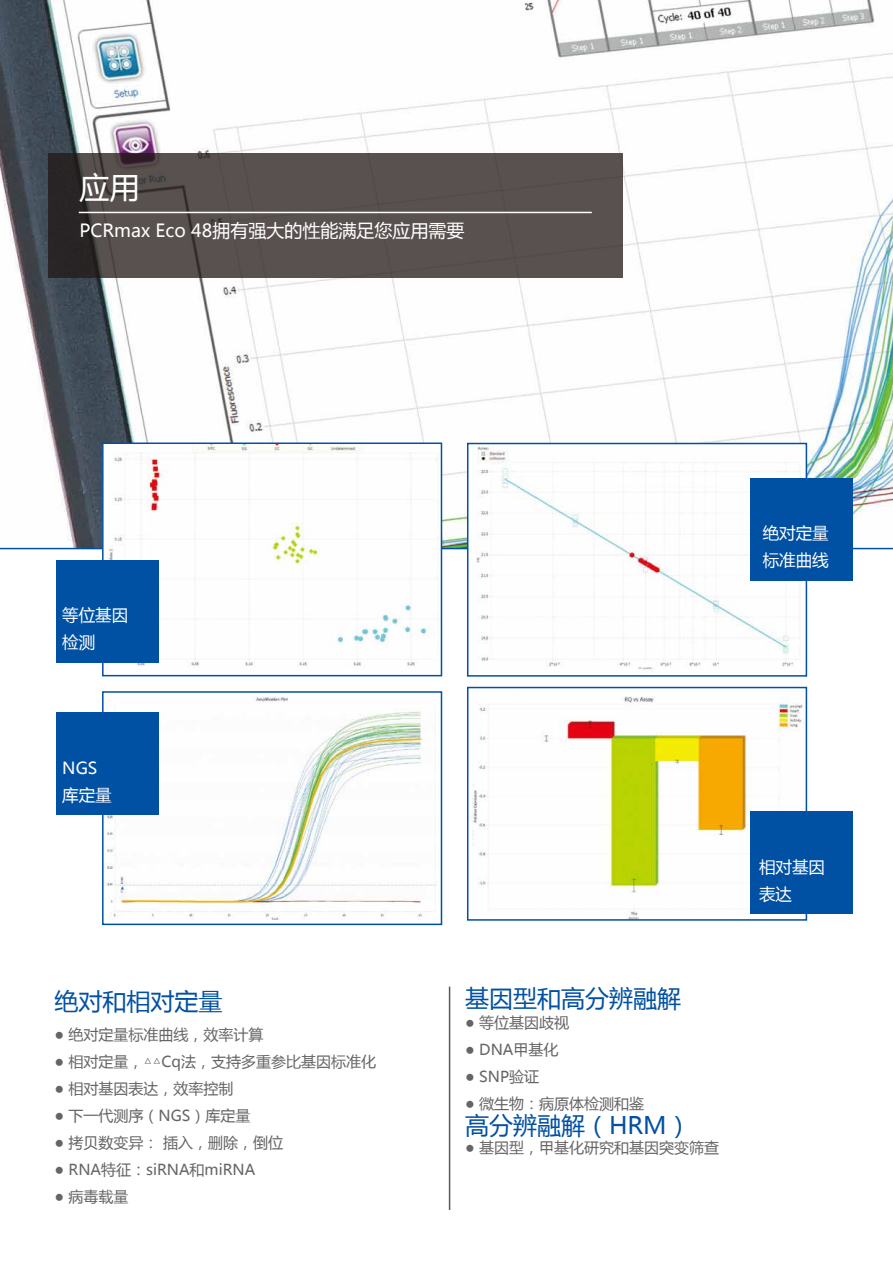
<style>
.page{position:relative;width:893px;height:1263px;background:#fff}
.page>*{position:absolute;margin:0;border:0;box-sizing:border-box;transform-origin:0 0}
.t1{font:30px "Microsoft Ya Hei";color:#fff}
.t2{font:24px "Microsoft Ya Hei";color:#0050a3}
.t3{font:18px "Microsoft Ya Hei";color:#fff}
.t4{font:16.5px/27px "Microsoft Ya Hei";color:#fff}
.t5{font:15px "Microsoft Ya Hei";color:#666464}
</style>
<div class="page">
<hr style="left:449px;top:986px;width:1px;height:224px;background:#595757">
<svg style="left:0;top:0;width:893px;height:549px"></svg>
<img style="left:470px;top:446px;width:334px;height:224px">
<div style="left:467px;top:443px;width:340px;height:234px;border:2px solid #0050a3"></div>
<img style="left:472px;top:696px;width:332px;height:222px">
<div style="left:467px;top:687px;width:340px;height:234px;border:2px solid #0050a3"></div>
<div style="left:751px;top:479px;width:102px;height:102px;background:#0050a3"></div>
<div style="left:751px;top:811px;width:102px;height:102px;background:#0050a3"></div>
<img style="left:105px;top:445px;width:334px;height:222px">
<div style="left:102px;top:442px;width:340px;height:234px;border:2px solid #0050a3"></div>
<img style="left:105px;top:696px;width:332px;height:224px">
<div style="left:102px;top:691px;width:340px;height:234px;border:2px solid #0050a3"></div>
<div style="left:56px;top:712px;width:102px;height:102px;background:#0050a3"></div>
<div style="left:56px;top:561px;width:102px;height:102px;background:#0050a3"></div>
<svg style="left:48px;top:153px;width:574px;height:125px;background:#544d4b"></svg>
<hr style="left:79px;top:212px;width:513px;height:1px;background:#fff">
<h1 class="t1" style="left:79px;top:167px;width:62px">应用</h1>
<p class="t3" style="left:79px;top:218px;width:386px">PCRmax Eco 48拥有强大的性能满足您应用需要</p>
<p class="t4" style="left:62px;top:601px;width:67px">等位基因检测</p>
<p class="t4" style="left:763px;top:519px;width:68px">绝对定量标准曲线</p>
<p class="t4" style="left:62px;top:754px;width:51px">NGS库定量</p>
<h2 class="t2" style="left:54px;top:985px;width:170px">绝对和相对定量</h2>
<h2 class="t2" style="left:465px;top:982px;width:217px">基因型和高分辨融解</h2>
<p class="t5" style="left:54px;top:1024px;width:211px">● 绝对定量标准曲线，效率计算</p>
<p class="t5" style="left:54px;top:1051px;width:323px">● 相对定量，△△Cq法，支持多重参比基因标准化</p>
<p class="t5" style="left:54px;top:1078px;width:181px">● 相对基因表达，效率控制</p>
<p class="t5" style="left:54px;top:1105px;width:198px">● 下一代测序（NGS）库定量</p>
<p class="t5" style="left:54px;top:1132px;width:230px">● 拷贝数变异： 插入，删除，倒位</p>
<p class="t5" style="left:54px;top:1159px;width:202px">● RNA特征：siRNA和miRNA</p>
<p class="t5" style="left:54px;top:1186px;width:76px">● 病毒载量</p>
<p class="t5" style="left:465px;top:1013px;width:106px">● 等位基因歧视</p>
<p class="t5" style="left:465px;top:1040px;width:95px">● DNA甲基化</p>
<p class="t5" style="left:465px;top:1067px;width:76px">● SNP验证</p>
<p class="t5" style="left:465px;top:1094px;width:181px">● 微生物：病原体检测和鉴</p>
<p class="t5" style="left:465px;top:1138px;width:256px">● 基因型，甲基化研究和基因突变筛查</p>
<h2 class="t2" style="left:465px;top:1109px;width:227px">高分辨融解（HRM）</h2>
<p class="t4" style="left:759px;top:853px;width:67px">相对基因表达</p>
</div>
